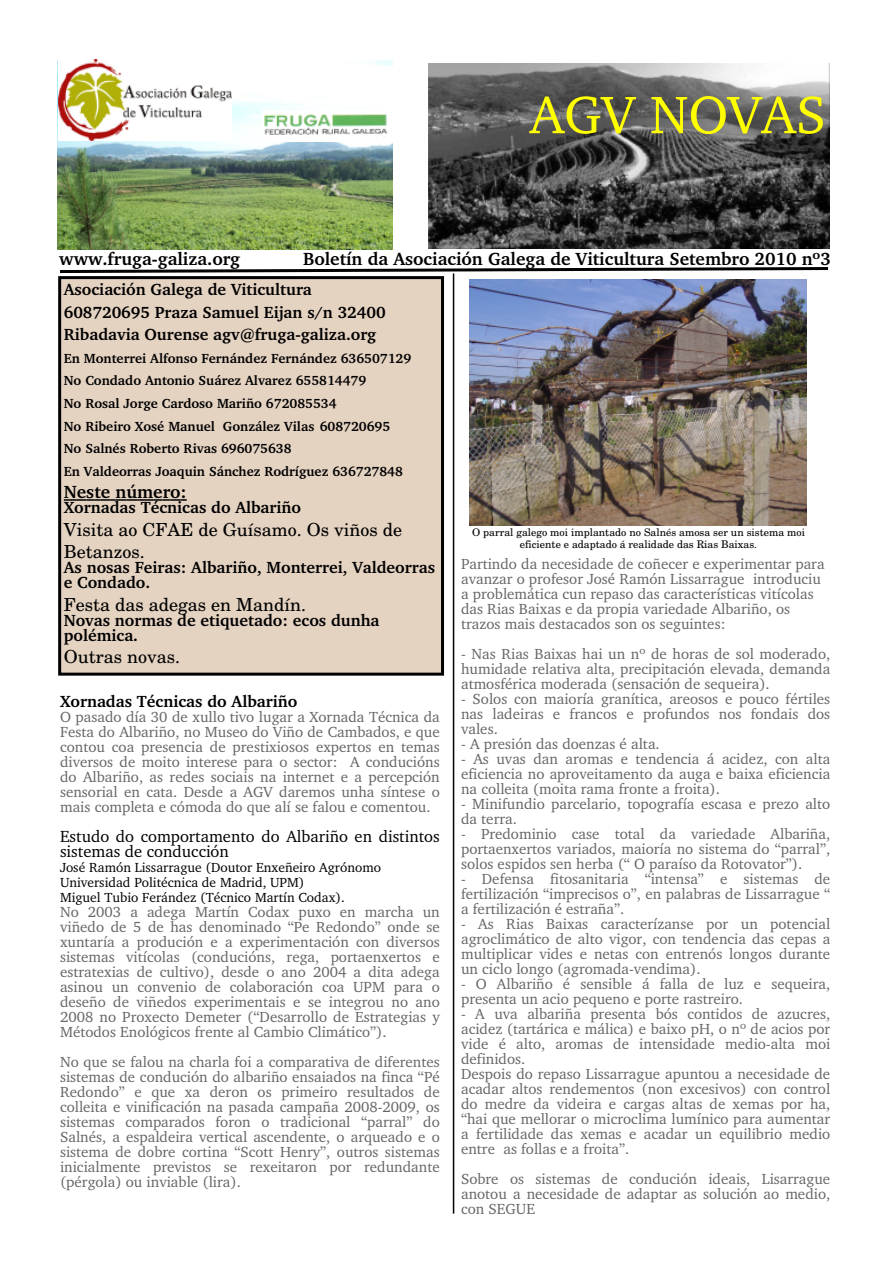
<style>
.page{position:relative;width:893px;height:1263px;background:#fff}
.page>*{position:absolute;margin:0;border:0;box-sizing:border-box;transform-origin:0 0}
.t1{font:54px "Charter BT";color:#ff0}
.t2{font:700 18px "Charter BT";color:#000}
.t3{font:18px/22.5px "Century Sch L Roma";color:#000}
.t4{font:700 16.5px/22.5px "Charter BT";color:#000}
.t5{font:16.5px/15px "Charter BT";color:#000}
.t6{font:15px/15px "Charter BT";color:#666;text-align:justify}
.t7{font:700 13.5px/22.5px "Charter BT";color:#000}
.t8{font:13.5px/15px "Charter BT";color:#000}
.t9{font:10.5px/12px "Century Sch L Roma";color:#000;text-align:center}
</style>
<div class="page">
<svg style="left:60px;top:267px;width:769px;height:8px"></svg>
<div style="left:60px;top:278px;width:382px;height:396px;background:#e5d3c2"></div>
<div style="left:58px;top:276px;width:386px;height:400px;border:3px solid #000"></div>
<svg style="left:64px;top:499px;width:123px;height:2px"></svg>
<hr style="left:453px;top:273px;width:1px;height:941px;background:#000">
<img style="left:470px;top:280px;width:336px;height:246px">
<img style="left:428px;top:63px;width:402px;height:186px">
<img style="left:58px;top:61px;width:334px;height:189px">
<img style="left:58px;top:59px;width:173px;height:81px">
<img style="left:262px;top:110px;width:126px;height:31px">
<h1 class="t1" style="left:530px;top:93px;width:298px">AGV NOVAS</h1>
<p class="t2" style="left:59px;top:251px;width:182px">www.fruga-galiza.org</p>
<p class="t2" style="left:303px;top:251px;width:529px">Boletín da Asociación Galega de Viticultura Setembro 2010 nº3</p>
<p class="t4" style="left:64px;top:280px;width:323px">Asociación Galega de Viticultura<br>608720695 Praza Samuel Eijan s/n 32400<br>Ribadavia Ourense agv@fruga-galiza.org</p>
<p class="t7" style="left:64px;top:348px;width:349px">En Monterrei Alfonso Fernández Fernández 636507129<br>No Condado Antonio Suárez Alvarez 655814479<br>No Rosal Jorge Cardoso Mariño 672085534<br>No Ribeiro Xosé Manuel González Vilas 608720695<br>No Salnés Roberto Rivas 696075638<br>En Valdeorras Joaquin Sánchez Rodríguez 636727848</p>
<p class="t2" style="left:64px;top:485px;width:124px">Neste número:</p>
<p class="t4" style="left:64px;top:497px;width:239px">Xornadas Técnicas do Albariño</p>
<p class="t3" style="left:64px;top:519px;width:340px">Visita ao CFAE de Guísamo. Os viños de<br>Betanzos.</p>
<p class="t4" style="left:64px;top:561px;width:373px;line-height:15px">As nosas Feiras: Albariño, Monterrei, Valdeorras e Condado.</p>
<p class="t3" style="left:64px;top:594px;width:244px">Festa das adegas en Mandín.</p>
<p class="t4" style="left:64px;top:614px;width:317px;line-height:15px">Novas normas de etiquetado: ecos dunha polémica.</p>
<p class="t3" style="left:64px;top:647px;width:118px">Outras novas.</p>
<p class="t4" style="left:60px;top:692px;width:239px">Xornadas Técnicas do Albariño</p>
<p class="t6" style="left:60px;top:711px;width:381px">O pasado día 30 de xullo tivo lugar a Xornada Técnica da Festa do Albariño, no Museo do Viño de Cambados, e que contou coa presencia de prestixiosos expertos en temas diversos de moito interese para o sector: A conducións do Albariño, as redes sociais na internet e a percepción sensorial en cata. Desde a AGV daremos unha síntese o mais completa e cómoda do que alí se falou e comentou.</p>
<p class="t5" style="left:60px;top:831px;width:381px">Estudo do comportamento do Albariño en distintos sistemas de conducción</p>
<p class="t8" style="left:60px;top:861px;width:322px">José Ramón Lissarrague (Doutor Enxeñeiro Agrónomo<br>Universidad Politécnica de Madrid, UPM)<br>Miguel Tubio Ferández (Técnico Martín Codax).</p>
<p class="t6" style="left:60px;top:906px;width:381px">No 2003 a adega Martín Codax puxo en marcha un viñedo de 5 de has denominado “Pe Redondo” onde se xuntaría a produción e a experimentación con diversos sistemas vitícolas (conducións, rega, portaenxertos e estratexias de cultivo), desde o ano 2004 a dita adega asinou un convenio de colaboración coa UPM para o deseño de viñedos experimentais e se integrou no ano 2008 no Proxecto Demeter (“Desarrollo de Estrategias y Métodos Enológicos frente al Cambio Climático”).</p>
<p class="t6" style="left:60px;top:1056px;width:381px">No que se falou na charla foi a comparativa de diferentes sistemas de condución do albariño ensaiados na finca “Pé Redondo” e que xa deron os primeiro resultados de colleita e vinificación na pasada campaña 2008-2009, os sistemas comparados foron o tradicional “parral” do Salnés, a espaldeira vertical ascendente, o arqueado e o sistema de dobre cortina “Scott Henry”, outros sistemas inicialmente previstos se rexeitaron por redundante (pérgola) ou inviable (lira).</p>
<p class="t9" style="left:472px;top:527px;width:334px">O parral galego moi implantado no Salnés amosa ser un sistema moi eficiente e adaptado á realidade das Rias Baixas.</p>
<p class="t6" style="left:461px;top:557px;width:365px;text-align:left">Partindo da necesidade de coñecer e experimentar para avanzar o profesor José Ramón Lissarrague introduciu a problemática cun repaso das características vitícolas das Rias Baixas e da propia variedade Albariño, os trazos mais destacados son os seguintes:</p>
<p class="t6" style="left:461px;top:647px;width:371px">- Nas Rias Baixas hai un nº de horas de sol moderado, humidade relativa alta, precipitación elevada, demanda atmosférica moderada (sensación de sequeira).</p>
<p class="t6" style="left:461px;top:692px;width:371px">- Solos con maioría granítica, areosos e pouco fértiles nas ladeiras e francos e profundos nos fondais dos vales.</p>
<p class="t6" style="left:461px;top:737px;width:200px">- A presión das doenzas é alta.</p>
<p class="t6" style="left:461px;top:752px;width:371px">- As uvas dan aromas e tendencia á acidez, con alta eficiencia no aproveitamento da auga e baixa eficiencia na colleita (moita rama fronte a froita).</p>
<p class="t6" style="left:461px;top:797px;width:371px">- Minifundio parcelario, topografía escasa e prezo alto da terra.</p>
<p class="t6" style="left:461px;top:827px;width:371px">- Predominio case total da variedade Albariña, portaenxertos variados, maioría no sistema do “parral”, solos espidos sen herba (“ O paraíso da Rotovator”).</p>
<p class="t6" style="left:461px;top:872px;width:371px">- Defensa fitosanitaria “intensa” e sistemas de fertilización “imprecisos o”, en palabras de Lissarrague “ a fertilización é estraña”.</p>
<p class="t6" style="left:461px;top:917px;width:371px">- As Rias Baixas caracterízanse por un potencial agroclimático de alto vigor, con tendencia das cepas a multiplicar vides e netas con entrenós longos durante un ciclo longo (agromada-vendima).</p>
<p class="t6" style="left:461px;top:977px;width:371px">- O Albariño é sensible á falla de luz e sequeira, presenta un acio pequeno e porte rastreiro.</p>
<p class="t6" style="left:461px;top:1007px;width:371px;text-align:left">- A uva albariña presenta bós contidos de azucres, acidez (tartárica e málica) e baixo pH, o nº de acios por vide é alto, aromas de intensidade medio-alta moi definidos.<br>Despois do repaso Lissarrague apuntou a necesidade de acadar altos rendementos (non excesivos) con control do medre da videira e cargas altas de xemas por ha, “hai que mellorar o microclima lumínico para aumentar a fertilidade das xemas e acadar un equilibrio medio entre as follas e a froita”.</p>
<p class="t6" style="left:461px;top:1172px;width:371px">Sobre os sistemas de condución ideais, Lisarrague anotou a necesidade de adaptar as solución ao medio, con SEGUE</p>
</div>
